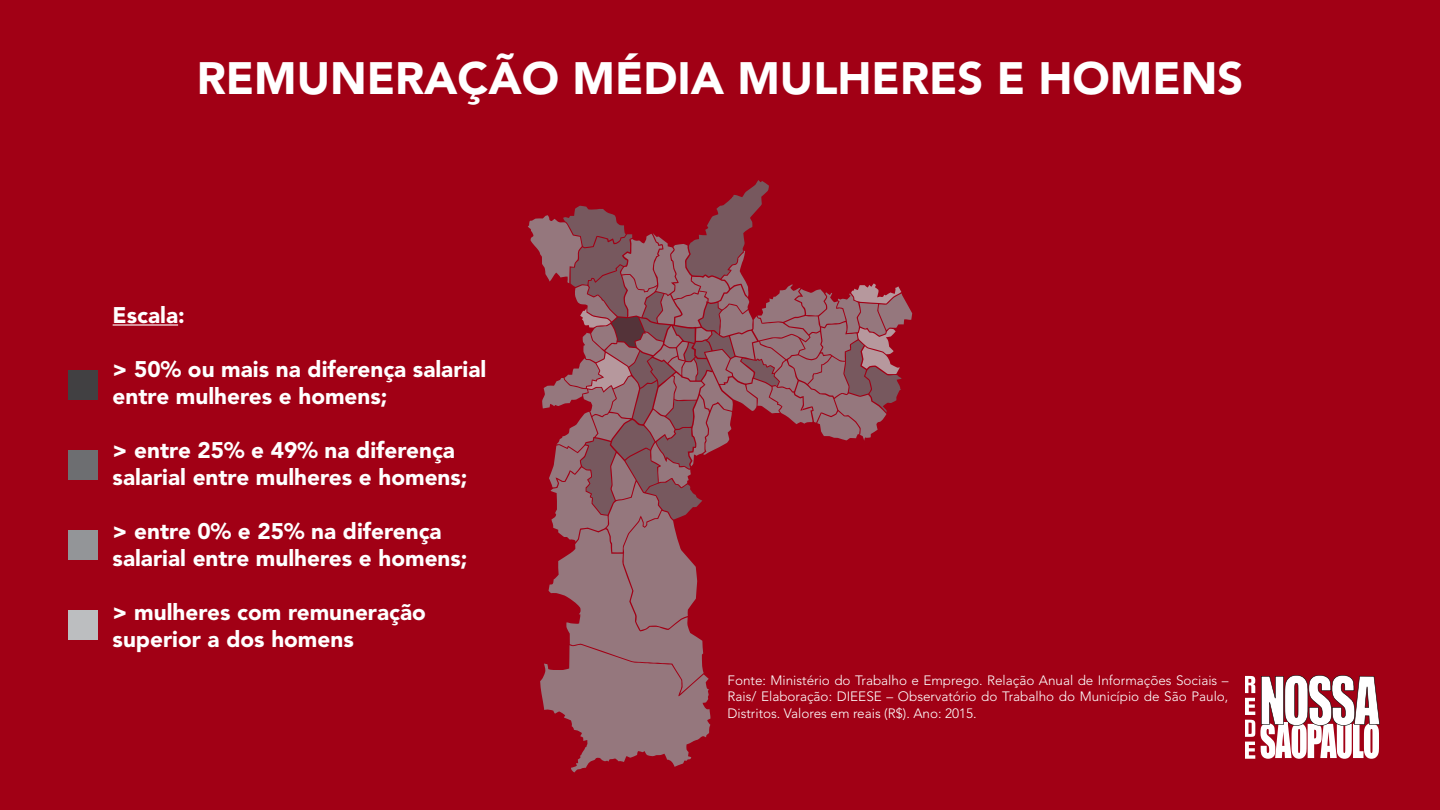
<style>
.page{position:relative;width:1440px;height:810px;background:#a10015}
.page>*{position:absolute;margin:0;border:0;box-sizing:border-box;transform-origin:0 0}
.t1{font:900 45px "Avenir LT Std";color:#fff}
.t2{font:900 22.5px/27px "Avenir LT Std";color:#fff}
.t3{font:300 13.5px/16.2px "Avenir LT Std";color:#fff}
</style>
<div class="page">
<svg style="left:528px;top:180px;width:384px;height:592px"></svg>
<hr style="left:113px;top:324px;width:65px;height:2px;background:#fff">
<div style="left:68px;top:370px;width:30px;height:30px;background:#414042"></div>
<div style="left:68px;top:450px;width:30px;height:30px;background:#6d6e71"></div>
<div style="left:68px;top:530px;width:30px;height:30px;background:#939598"></div>
<div style="left:68px;top:610px;width:30px;height:30px;background:#bcbec0"></div>
<svg style="left:1245px;top:675px;width:135px;height:84px"></svg>
<h1 class="t1" style="left:197px;top:51px;width:34px">remunera</h1>
<h1 class="t1" style="left:458px;top:51px;width:213px">ção média</h1>
<h1 class="t1" style="left:738px;top:51px;width:34px">mul</h1>
<h1 class="t1" style="left:838px;top:51px;width:62px">heres</h1>
<h1 class="t1" style="left:997px;top:51px;width:111px">e homens</h1>
<p class="t2" style="left:113px;top:301px;width:74px">Escala:</p>
<p class="t2" style="left:113px;top:355px;width:375px">&gt; 50% ou mais na diferença salarial entre mulheres e homens;</p>
<p class="t2" style="left:113px;top:436px;width:356px">&gt; entre 25% e 49% na diferença salarial entre mulheres e homens;</p>
<p class="t2" style="left:113px;top:517px;width:356px">&gt; entre 0% e 25% na diferença salarial entre mulheres e homens;</p>
<p class="t2" style="left:113px;top:598px;width:315px">&gt; mulheres com remuneração superior a dos homens</p>
<p class="t3" style="left:728px;top:673px;width:503px">Fonte: M inistério do Trabalho e Emprego. Relação Anual de I nformações Sociais –<br>Rais/ Elaboração: DIEESE</p>
<p class="t3" style="left:727px;top:689px;width:502px;text-indent:159px">– Observatório do Trabalho do M unicípio de São Paulo,<br>Distritos. Valores em reais (R$). Ano: 2015.</p>
</div>
